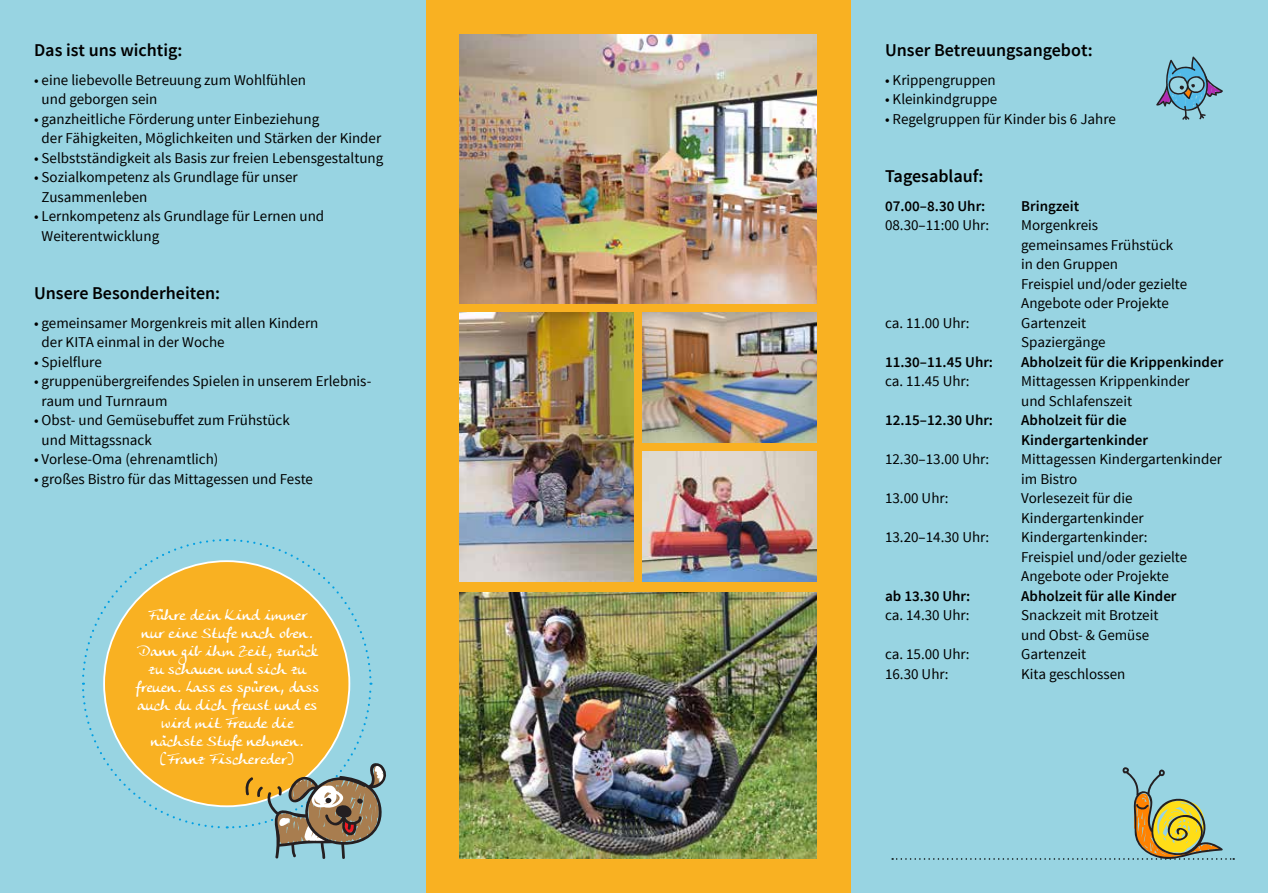
<style>
.page{position:relative;width:1268px;height:893px;background:#fff}
.page>*{position:absolute;margin:0;border:0;box-sizing:border-box;transform-origin:0 0}
.t1{font:600 18px "Source Sans Pro";color:#000}
.t2{font:15px/19.5px "Source Sans Pro";color:#000}
.t3{font:15px/18px "Anke Calligraphic FG";letter-spacing:.04em;color:#fff;text-align:center}
.t4{font:600 15px/19.5px "Source Sans Pro";color:#000}
</style>
<div class="page">
<div style="left:425px;top:0;width:425px;height:893px;background:#f9b122"></div>
<div style="left:0;top:0;width:425px;height:893px;background:#98d4e2"></div>
<div style="left:850px;top:0;width:417px;height:893px;background:#98d4e2"></div>
<img style="left:459px;top:34px;width:357px;height:269px">
<img style="left:459px;top:592px;width:357px;height:266px">
<img style="left:459px;top:313px;width:175px;height:268px">
<img style="left:642px;top:312px;width:174px;height:131px">
<img style="left:642px;top:451px;width:174px;height:130px">
<svg style="left:891px;top:767px;width:342px;height:93px"></svg>
<svg style="left:82px;top:539px;width:304px;height:320px"></svg>
<svg style="left:1156px;top:56px;width:66px;height:64px"></svg>
<p class="t1" style="left:34px;top:39px;width:150px">Das ist uns wichtig:</p>
<p class="t2" style="left:42px;top:70px;width:266px;text-indent:-8px">• eine liebevolle Betreuung zum Wohlfühlen und geborgen sein</p>
<p class="t2" style="left:42px;top:109px;width:341px;text-indent:-8px">• ganzheitliche Förderung unter Einbeziehung<br>der Fähigkeiten, Möglichkeiten und Stärken der Kinder</p>
<p class="t2" style="left:34px;top:148px;width:351px">• Selbstständigkeit als Basis zur freien Lebensgestaltung</p>
<p class="t2" style="left:42px;top:168px;width:258px;text-indent:-8px">• Sozialkompetenz als Grundlage für unser<br>Zusammenleben</p>
<p class="t2" style="left:42px;top:207px;width:284px;text-indent:-8px">• Lernkompetenz als Grundlage für Lernen und<br>Weiterentwicklung</p>
<p class="t1" style="left:34px;top:282px;width:188px">Unsere Besonderheiten:</p>
<p class="t2" style="left:42px;top:313px;width:278px;text-indent:-8px">• gemeinsamer Morgenkreis mit allen Kindern der KITA einmal in der Woche</p>
<p class="t2" style="left:34px;top:352px;width:69px">• Spielflure</p>
<p class="t2" style="left:42px;top:372px;width:331px;text-indent:-8px">• gruppenübergreifendes Spielen in unserem Erlebnis&shy;raum und Turnraum</p>
<p class="t2" style="left:42px;top:411px;width:250px;text-indent:-8px">• Obst- und Gemüsebuffet zum Frühstück und Mittagssnack</p>
<p class="t2" style="left:34px;top:450px;width:186px">• Vorlese-Oma (ehrenamtlich)</p>
<p class="t2" style="left:34px;top:469px;width:280px">• großes Bistro für das Mittagessen und Feste</p>
<p class="t3" style="left:136px;top:606px;width:184px">Führe dein Kind immer nur eine Stufe nach oben.<br>Dann gib ihm Zeit, zurück zu schauen und sich zu freuen. Lass es spüren, dass auch du dich freust und es wird mit Freude die nächste Stufe nehmen. (Franz Fischereder)</p>
<p class="t1" style="left:884px;top:39px;width:209px">Unser Betreuungsangebot:</p>
<p class="t2" style="left:884px;top:70px;width:112px">• Krippengruppen</p>
<p class="t2" style="left:884px;top:90px;width:114px">• Kleinkindgruppe</p>
<p class="t2" style="left:884px;top:109px;width:232px">• Regelgruppen für Kinder bis 6 Jahre</p>
<p class="t1" style="left:884px;top:165px;width:100px">Tagesablauf:</p>
<p class="t4" style="left:884px;top:196px;width:102px">07.00–8.30 Uhr:</p>
<p class="t4" style="left:1020px;top:196px;width:59px">Bringzeit</p>
<p class="t2" style="left:884px;top:216px;width:106px">08.30–11:00 Uhr:</p>
<p class="t2" style="left:1020px;top:216px;width:168px">Morgenkreis gemeinsames Frühstück in den Gruppen<br>Freispiel und/oder gezielte<br>Angebote oder Projekte</p>
<p class="t2" style="left:884px;top:313px;width:86px">ca. 11.00 Uhr:</p>
<p class="t2" style="left:1020px;top:313px;width:86px">Gartenzeit<br>Spaziergänge</p>
<p class="t4" style="left:884px;top:352px;width:109px">11.30–11.45 Uhr:</p>
<p class="t4" style="left:1020px;top:352px;width:203px">Abholzeit für die Krippenkinder</p>
<p class="t2" style="left:884px;top:372px;width:86px">ca. 11.45 Uhr:</p>
<p class="t2" style="left:1020px;top:372px;width:170px">Mittagessen Krippenkinder und Schlafenszeit</p>
<p class="t4" style="left:884px;top:411px;width:109px">12.15–12.30 Uhr:</p>
<p class="t4" style="left:1020px;top:411px;width:128px">Abholzeit für die<br>Kindergartenkinder</p>
<p class="t2" style="left:884px;top:450px;width:106px">12.30–13.00 Uhr:</p>
<p class="t2" style="left:1020px;top:450px;width:202px">Mittagessen Kindergartenkinder im Bistro</p>
<p class="t2" style="left:884px;top:489px;width:65px">13.00 Uhr:</p>
<p class="t2" style="left:1020px;top:489px;width:124px">Vorlesezeit für die<br>Kindergartenkinder</p>
<p class="t2" style="left:884px;top:528px;width:106px">13.20–14.30 Uhr:</p>
<p class="t2" style="left:1020px;top:528px;width:168px">Kindergartenkinder:<br>Freispiel und/oder gezielte<br>Angebote oder Projekte</p>
<p class="t4" style="left:884px;top:586px;width:87px">ab 13.30 Uhr:</p>
<p class="t4" style="left:1020px;top:586px;width:157px">Abholzeit für alle Kinder</p>
<p class="t2" style="left:884px;top:606px;width:86px">ca. 14.30 Uhr:</p>
<p class="t2" style="left:1020px;top:606px;width:139px">Snackzeit mit Brotzeit und Obst- &amp; Gemüse</p>
<p class="t2" style="left:884px;top:645px;width:86px">ca. 15.00 Uhr:</p>
<p class="t2" style="left:1020px;top:645px;width:67px">Gartenzeit</p>
<p class="t2" style="left:884px;top:664px;width:65px">16.30 Uhr:</p>
<p class="t2" style="left:1020px;top:664px;width:106px">Kita geschlossen</p>
</div>
